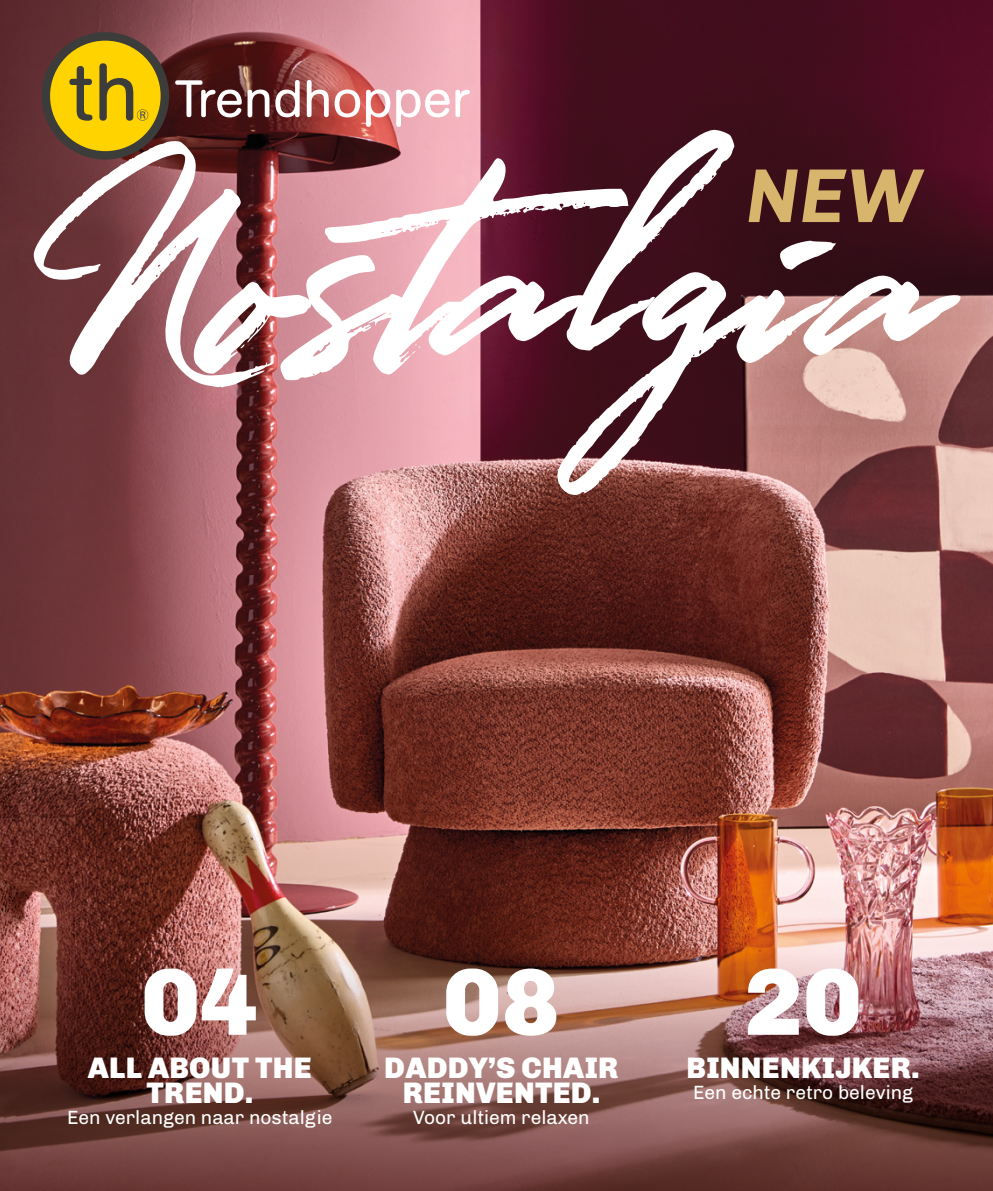
<style>
.page{position:relative;width:993px;height:1191px;background:#fff}
.page>*{position:absolute;margin:0;border:0;box-sizing:border-box;transform-origin:0 0}
.t1{font:900 95.02px "Chivo";color:#fff}
.t2{font:italic 700 76.48px "Chivo";color:#d8b56d}
.t3{font:900 29.75px/25.2px "Chivo";letter-spacing:.01em;color:#fff;text-align:center}
.t4{font:19.25px "Chivo";color:#fff}
</style>
<div class="page">
<img style="left:0;top:0;width:992px;height:898px">
<img style="left:0;top:898px;width:992px;height:293px">
<div style="left:42px;top:32px;width:127px;height:128px;background:#3c3c3b;border-radius:50%"></div>
<div style="left:50px;top:41px;width:110px;height:110px;background:#ffd300;border-radius:50%"></div>
<svg style="left:69px;top:66px;width:23px;height:55px"></svg>
<svg style="left:99px;top:63px;width:49px;height:58px"></svg>
<svg style="left:33px;top:141px;width:240px;height:247px"></svg>
<svg style="left:557px;top:380px;width:212px;height:115px"></svg>
<svg style="left:175px;top:80px;width:785px;height:300px"></svg>
<h2 class="t2" style="left:746px;top:136px;width:176px">NEW</h2>
<h1 class="t1" style="left:141px;top:926px;width:118px">04</h1>
<h3 class="t3" style="left:88px;top:1054px;width:225px">ALL ABOUT THE<br>TREND.</h3>
<p class="t4" style="left:67px;top:1102px;width:267px">Een verlangen naar nostalgie</p>
<h1 class="t1" style="left:443px;top:926px;width:118px">08</h1>
<h3 class="t3" style="left:384px;top:1054px;width:236px">DADDY’S CHAIR<br>REINVENTED.</h3>
<p class="t4" style="left:413px;top:1102px;width:178px">Voor ultiem relaxen</p>
<h1 class="t1" style="left:744px;top:926px;width:118px">20</h1>
<h3 class="t3" style="left:686px;top:1054px;width:235px">BINNENKIJKER.</h3>
<p class="t4" style="left:693px;top:1077px;width:221px">Een echte retro beleving</p>
</div>
